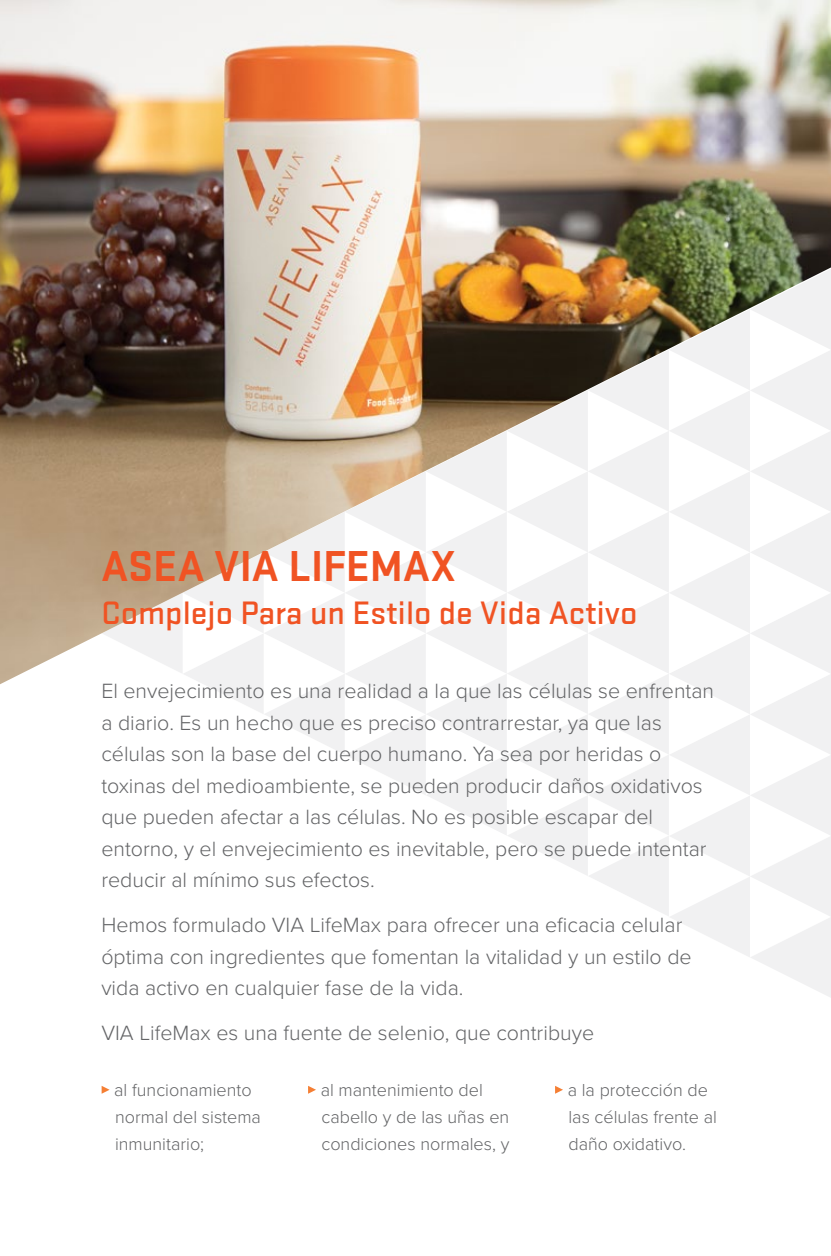
<style>
.page{position:relative;width:831px;height:1256px;background:#fff}
.page>*{position:absolute;margin:0;border:0;box-sizing:border-box;transform-origin:0 0}
.t1{font:700 45px "Stratum 2";color:#f05323}
.t2{font:500 33.75px "Stratum 2";color:#f05323}
.t3{font:300 21.38px/31.5px "Proxima Nova";color:#636466}
.t4{font:300 18px/27px "Proxima Nova";color:#636466}
</style>
<div class="page">
<svg style="left:204px;top:684px;width:626px;height:313px"></svg>
<img style="left:0;top:0;width:830px;height:684px">
<svg style="left:102px;top:1086px;width:7px;height:7px"></svg>
<svg style="left:308px;top:1086px;width:8px;height:7px"></svg>
<svg style="left:555px;top:1086px;width:8px;height:7px"></svg>
<h1 class="t1" style="left:101px;top:535px;width:356px">ASEA VIA LIFEMAX</h1>
<h2 class="t2" style="left:101px;top:590px;width:537px">Complejo Para un Estilo de Vida Activo</h2>
<p class="t3" style="left:101px;top:674px;width:614px">El envejecimiento es una realidad a la que las células se enfrentan a diario. Es un hecho que es preciso contrarrestar, ya que las células son la base del cuerpo humano. Ya sea por heridas o toxinas del medioambiente, se pueden producir daños oxidativos que pueden afectar a las células. No es posible escapar del entorno, y el envejecimiento es inevitable, pero se puede intentar reducir al mínimo sus efectos.</p>
<p class="t3" style="left:101px;top:908px;width:591px">Hemos formulado VIA LifeMax para ofrecer una eficacia celular óptima con ingredientes que fomentan la vitalidad y un estilo de vida activo en cualquier fase de la vida.</p>
<p class="t3" style="left:101px;top:1016px;width:494px">VIA LifeMax es una fuente de selenio, que contribuye</p>
<p class="t4" style="left:114px;top:1075px;width:148px">al funcionamiento normal del sistema inmunitario;</p>
<p class="t4" style="left:320px;top:1075px;width:190px">al mantenimiento del cabello y de las uñas en condiciones normales, y</p>
<p class="t4" style="left:567px;top:1075px;width:151px">a la protección de las células frente al daño oxidativo.</p>
</div>
